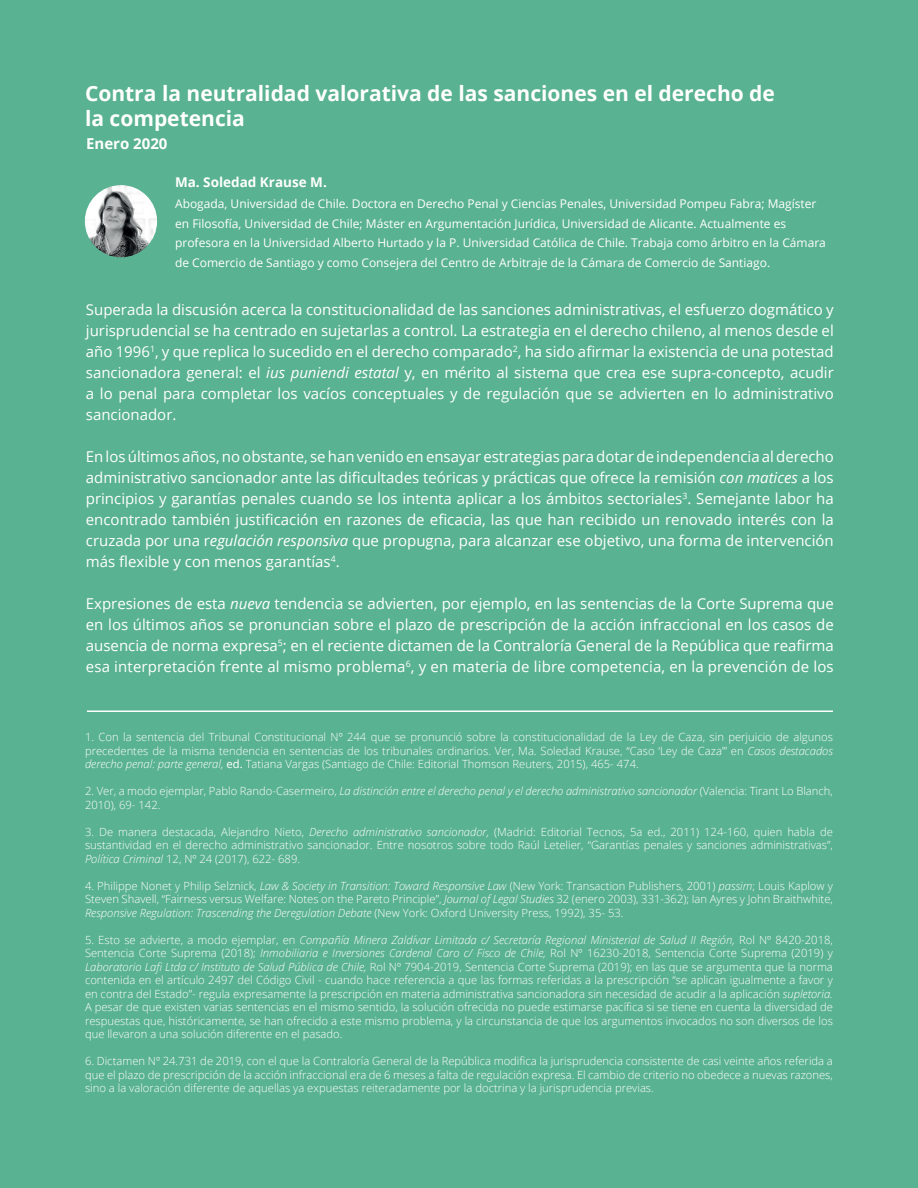
<style>
.page{position:relative;width:918px;height:1188px;background:#59b292}
.page>*{position:absolute;margin:0;border:0;box-sizing:border-box;transform-origin:0 0}
.t1{font:700 21px/25.2px "Open Sans";color:#fff}
.t2{font:15px/21px "Open Sans";color:#fff;text-align:justify}
.t3{font:700 15px "Open Sans";color:#fff}
.t4{font:700 13.5px "Open Sans";color:#fff}
.t5{font:12px/19.5px "Open Sans";color:#fff}
.t6{font:300 11.25px/13.5px "Open Sans";color:#fff;text-align:justify}
.s1{font-style:italic}
.s2{font-weight:400}
</style>
<div class="page">
<hr style="left:87px;top:711px;width:746px;height:1px;background:#fff">
<img style="left:85px;top:185px;width:72px;height:72px;border-radius:36px">
<h1 class="t1" style="left:85px;top:83px;width:691px">Contra la neutralidad valorativa de las sanciones en el derecho de la competencia</h1>
<h2 class="t3" style="left:86px;top:138px;width:83px">Enero 2020</h2>
<p class="t4" style="left:175px;top:177px;width:153px">Ma. Soledad Krause M.</p>
<p class="t5" style="left:175px;top:195px;width:652px">Abogada, Universidad de Chile. Doctora en Derecho Penal y Ciencias Penales, Universidad Pompeu Fabra; Magíster en Filosofía, Universidad de Chile; Máster en Argumentación Jurídica, Universidad de Alicante. Actualmente es profesora en la Universidad Alberto Hurtado y la P. Universidad Católica de Chile. Trabaja como árbitro en la Cámara de Comercio de Santiago y como Consejera del Centro de Arbitraje de la Cámara de Comercio de Santiago.</p>
<p class="t2" style="left:86px;top:300px;width:749px">Superada la discusión acerca la constitucionalidad de las sanciones administrativas, el esfuerzo dogmático y jurisprudencial se ha centrado en sujetarlas a control. La estrategia en el derecho chileno, al menos desde el año 1996<sup>1</sup>, y que replica lo sucedido en el derecho comparado<sup>2</sup>, ha sido afirmar la existencia de una potestad sancionadora general: el <span class="s1">ius puniendi estatal</span> y, en mérito al sistema que crea ese supra-concepto, acudir a lo penal para completar los vacíos conceptuales y de regulación que se advierten en lo administrativo sancionador.</p>
<p class="t2" style="left:86px;top:447px;width:749px">En los últimos años, no obstante, se han venido en ensayar estrategias para dotar de independencia al derecho administrativo sancionador ante las dificultades teóricas y prácticas que ofrece la remisión <span class="s1">con matices</span> a los principios y garantías penales cuando se los intenta aplicar a los ámbitos sectoriales<sup>3</sup>. Semejante labor ha encontrado también justificación en razones de eficacia, las que han recibido un renovado interés con la cruzada por una r<span class="s1">egulación responsiva</span> que propugna, para alcanzar ese objetivo, una forma de intervención más flexible y con menos garantías<sup>4</sup>.</p>
<p class="t2" style="left:86px;top:592px;width:749px">Expresiones de esta <span class="s1">nueva</span> tendencia se advierten, por ejemplo, en las sentencias de la Corte Suprema que en los últimos años se pronuncian sobre el plazo de prescripción de la acción infraccional en los casos de ausencia de norma expresa<sup>5</sup>; en el reciente dictamen de la Contraloría General de la República que reafirma esa interpretación frente al mismo problema<sup>6</sup>, y en materia de libre competencia, en la prevención de los</p>
<p class="t6" style="left:85px;top:731px;width:749px">1. Con la sentencia del Tribunal Constitucional Nº 244 que se pronunció sobre la constitucionalidad de la Ley de Caza, sin perjuicio de algunos precedentes de la misma tendencia en sentencias de los tribunales ordinarios. Ver, Ma. Soledad Krause, “Caso ‘Ley de Caza’” en <span class="s1">Casos destacados derecho penal: parte general,</span> <span class="s2">ed.</span> Tatiana Vargas (Santiago de Chile: Editorial Thomson Reuters, 2015), 465- 474.</p>
<p class="t6" style="left:85px;top:785px;width:749px">2. Ver, a modo ejemplar, Pablo Rando-Casermeiro, <span class="s1">La distinción entre el derecho penal y el derecho administrativo sancionador</span> (Valencia: Tirant Lo Blanch,<br>2010), 69- 142.</p>
<p class="t6" style="left:85px;top:826px;width:749px">3. De manera destacada, Alejandro Nieto, <span class="s1">Derecho administrativo sancionador,</span> (Madrid: Editorial Tecnos, 5a ed., 2011) 124-160, quien habla de sustantividad en el derecho administrativo sancionador. Entre nosotros sobre todo Raúl Letelier, “Garantías penales y sanciones administrativas”, <span class="s1">Política Criminal</span> 12, Nº 24 (2017), 622- 689.</p>
<p class="t6" style="left:85px;top:880px;width:749px">4. Philippe Nonet y Philip Selznick, <span class="s1">Law &amp; Society in Transition: Toward Responsive Law</span> (New York: Transaction Publishers, 2001) <span class="s1">passim</span>; Louis Kaplow y Steven Shavell, “Fairness versus Welfare: Notes on the Pareto Principle”, <span class="s1">Journal of Legal Studies</span> 32 (enero 2003), 331-362); Ian Ayres y John Braithwhite, <span class="s1">Responsive Regulation: Trascending the Deregulation Debate</span> (New York: Oxford University Press, 1992), 35- 53.</p>
<p class="t6" style="left:85px;top:934px;width:749px">5. Esto se advierte, a modo ejemplar, en <span class="s1">Compañía Minera Zaldívar Limitada c/ Secretaría Regional Ministerial de Salud II Región,</span> Rol Nº 8420-2018, Sentencia Corte Suprema (2018); <span class="s1">Inmobiliaria e Inversiones Cardenal Caro c/ Fisco de Chile,</span> Rol Nº 16230-2018, Sentencia Corte Suprema (2019) y <span class="s1">Laboratorio Lafi Ltda c/ Instituto de Salud Pública de Chile,</span> Rol Nº 7904-2019, Sentencia Corte Suprema (2019); en las que se argumenta que la norma contenida en el artículo 2497 del Código Civil - cuando hace referencia a que las formas referidas a la prescripción “se aplican igualmente a favor y en contra del Estado”- regula expresamente la prescripción en materia administrativa sancionadora sin necesidad de acudir a la aplicación <span class="s1">supletoria.<br></span>A pesar de que existen varias sentencias en el mismo sentido, la solución ofrecida no puede estimarse pacífica si se tiene en cuenta la diversidad de respuestas que, históricamente, se han ofrecido a este mismo problema, y la circunstancia de que los argumentos invocados no son diversos de los que llevaron a una solución diferente en el pasado.</p>
<p class="t6" style="left:85px;top:1054px;width:749px">6. Dictamen Nº 24.731 de 2019, con el que la Contraloría General de la República modifica la jurisprudencia consistente de casi veinte años referida a que el plazo de prescripción de la acción infraccional era de 6 meses a falta de regulación expresa. El cambio de criterio no obedece a nuevas razones, sino a la valoración diferente de aquellas ya expuestas reiteradamente por la doctrina y la jurisprudencia previas.</p>
</div>
